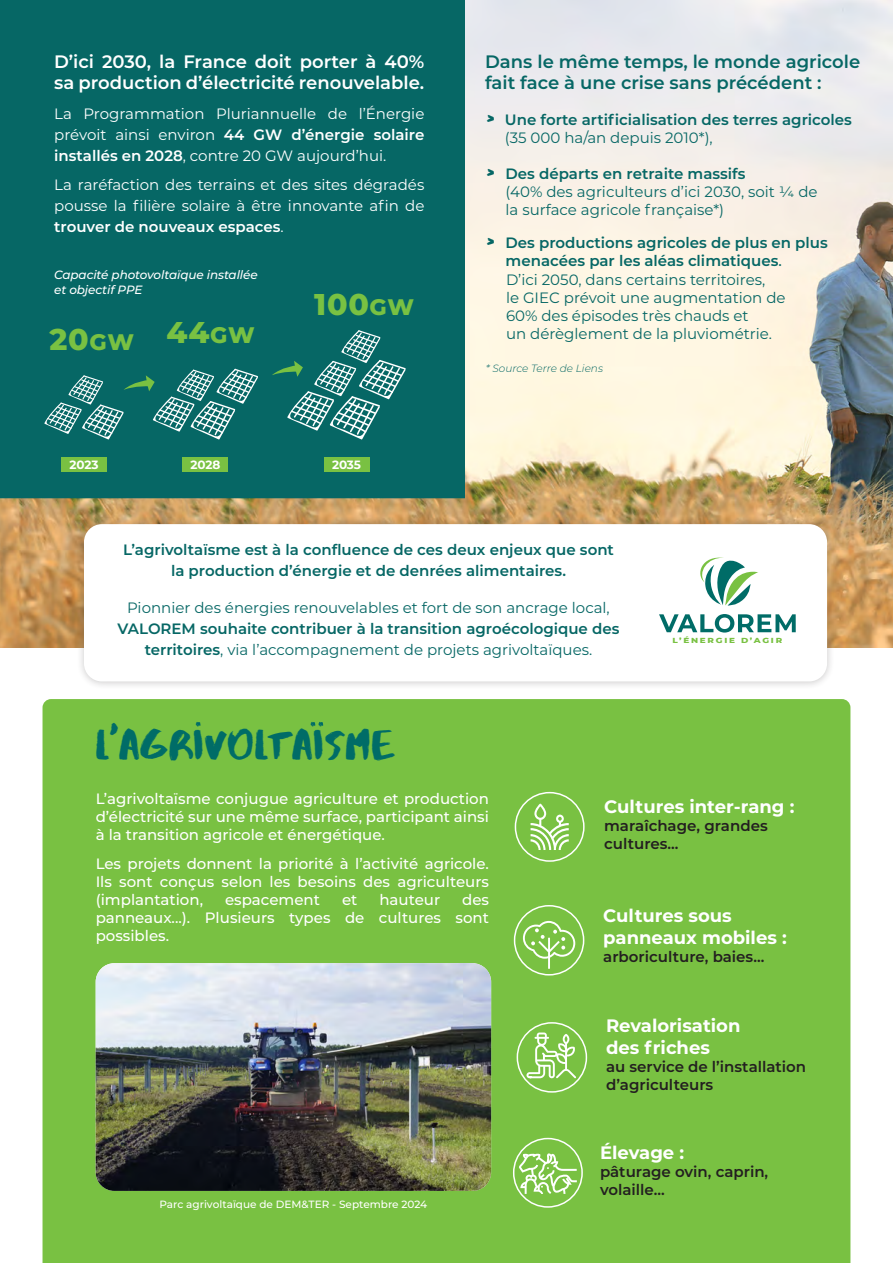
<style>
.page{position:relative;width:893px;height:1263px;background:#fff}
.page>*{position:absolute;margin:0;border:0;box-sizing:border-box;transform-origin:0 0}
.t1{font:52.5px "Abys";color:#006c67}
.t2{font:42px "Abys";letter-spacing:.025em;color:#006c67}
.t3{font:800 30px "Montserrat";letter-spacing:.025em;color:#79c142}
.t4{font:700 18px/21.6px "Montserrat";color:#fff}
.t5{font:600 18px/21px "Montserrat";color:#fff}
.t6{font:600 18px/21.6px "Montserrat";color:#066765}
.t7{font:18px "Abys";color:#066765}
.t8{font:600 15px/21px "Montserrat";color:#066765;text-align:center}
.t9{font:500 15px/18px "Montserrat";color:#fff;text-align:justify}
.t10{font:15px/18px "Montserrat";color:#066765}
.t11{font:15px/21px "Montserrat";color:#fff;text-align:justify}
.t12{font:600 15px/18px "Montserrat";color:#231f20}
.t13{font:italic 500 12px/14.4px "Montserrat";letter-spacing:-.01em;color:#fff}
.t14{font:700 12px "Montserrat";letter-spacing:-.01em;color:#fff}
.t15{font:500 10.5px "Montserrat";color:#fff}
.t16{font:italic 300 10.5px "Montserrat";color:#066765}
.t17{font:800 7.5px "Montserrat";letter-spacing:.2em;color:#79c142;scale:1.18 1}
.s1{font-weight:600}
.s2{font-size:22.5px}
.s3{font-weight:500}
.s4{font-weight:400}
</style>
<div class="page">
<img style="left:0;top:0;width:893px;height:648px">
<div style="left:43px;top:699px;width:807px;height:564px;background:#79c142"></div>
<div style="left:514px;top:905px;width:70px;height:70px;border:2px solid #fff;border-radius:50%"></div>
<svg style="left:523px;top:921px;width:52px;height:48px"></svg>
<div style="left:515px;top:792px;width:70px;height:70px;border:2px solid #fff;border-radius:50%"></div>
<svg style="left:531px;top:803px;width:38px;height:47px"></svg>
<div style="left:517px;top:1022px;width:70px;height:71px;border:2px solid #fff;border-radius:50%"></div>
<svg style="left:526px;top:1032px;width:50px;height:47px"></svg>
<div style="left:513px;top:1138px;width:70px;height:70px;border:2px solid #fff;border-radius:50%"></div>
<svg style="left:519px;top:1153px;width:58px;height:41px"></svg>
<img style="left:96px;top:963px;width:395px;height:228px">
<div style="left:76px;top:516px;width:760px;height:174px;background:#231f20;opacity:.25"></div>
<div style="left:84px;top:524px;width:743px;height:157px;background:#fff;border-radius:18px"></div>
<div style="left:0;top:0;width:465px;height:498px;background:#066765"></div>
<svg style="left:659px;top:614px;width:137px;height:18px"></svg>
<svg style="left:700px;top:557px;width:58px;height:49px"></svg>
<div style="left:61px;top:457px;width:46px;height:15px;background:#79c142"></div>
<div style="left:182px;top:457px;width:46px;height:15px;background:#79c142"></div>
<div style="left:324px;top:457px;width:45px;height:15px;background:#79c142"></div>
<svg style="left:44px;top:368px;width:214px;height:72px"></svg>
<svg style="left:272px;top:330px;width:134px;height:110px"></svg>
<p class="t5" style="left:54px;top:51px;width:372px">D’ici 2030, la France doit porter à 40% sa production d’électricité renouvelable.</p>
<p class="t11" style="left:54px;top:103px;width:372px">La Programmation Pluriannuelle de l’Énergie prévoit ainsi environ <span class="s1">44 GW d’énergie solaire installés en 2028</span>, contre 20 GW aujourd’hui.</p>
<p class="t11" style="left:54px;top:174px;width:372px">La raréfaction des terrains et des sites dégradés pousse la filière solaire à être innovante afin de <span class="s1">trouver de nouveaux espaces</span>.</p>
<p class="t13" style="left:54px;top:267px;width:205px">Capacité photovoltaïque installée et objectif PPE</p>
<h3 class="t3" style="left:49px;top:314px;width:207px">20<sub>GW</sub> 44<span class="s2">GW</span></h3>
<h3 class="t3" style="left:314px;top:282px;width:102px">100<span class="s2">GW</span></h3>
<p class="t14" style="left:69px;top:456px;width:30px">2023</p>
<p class="t14" style="left:191px;top:456px;width:31px">2028</p>
<p class="t14" style="left:332px;top:456px;width:30px">2035</p>
<p class="t6" style="left:485px;top:50px;width:377px">Dans le même temps, le monde agricole fait face à une crise sans précédent :</p>
<p class="t7" style="left:487px;top:108px;width:9px">&gt;</p>
<p class="t8" style="left:505px;top:109px;width:348px">Une forte artificialisation des terres agricoles</p>
<p class="t10" style="left:505px;top:128px;width:209px">(35 000 ha/an depuis 2010*),</p>
<p class="t7" style="left:487px;top:162px;width:9px">&gt;</p>
<p class="t8" style="left:506px;top:163px;width:241px">Des départs en retraite massifs</p>
<p class="t10" style="left:506px;top:182px;width:313px">(40% des agriculteurs d’ici 2030, soit ¼ de la surface agricole française*)</p>
<p class="t7" style="left:487px;top:231px;width:9px">&gt;</p>
<p class="t8" style="left:506px;top:233px;width:324px;line-height:18px;text-align:left">Des productions agricoles de plus en plus menacées par les aléas climatiques<span class="s3">.</span></p>
<p class="t10" style="left:506px;top:270px;width:281px">D’ici 2050, dans certains territoires,<br>le GIEC prévoit une augmentation de 60% des épisodes très chauds et<br>un dérèglement de la pluviométrie.</p>
<p class="t16" style="left:486px;top:361px;width:119px">* Source Terre de Liens</p>
<p class="t8" style="left:123px;top:538px;width:492px">L’agrivoltaïsme est à la confluence de ces deux enjeux que sont la production d’énergie et de denrées alimentaires.</p>
<p class="t10" style="left:127px;top:598px;width:484px">Pionnier des énergies renouvelables et fort de son ancrage local,</p>
<p class="t8" style="left:118px;top:618px;width:503px">VALOREM souhaite contribuer à la transition agroécologique des territoires<span class="s4">, via l’accompagnement de projets agrivoltaïques.</span></p>
<h1 class="t1" style="left:195px;top:678px;width:11px">.</h1>
<h1 class="t1" style="left:309px;top:678px;width:19px">..</h1>
<h2 class="t2" style="left:95px;top:720px;width:300px">L'AGRIVOLTAISME</h2>
<p class="t17" style="left:672px;top:635px;width:95px">L’ÉNERGIE D’AGIR</p>
<p class="t9" style="left:96px;top:789px;width:395px">L’agrivoltaïsme conjugue agriculture et production d’électricité sur une même surface, participant ainsi à la transition agricole et énergétique.</p>
<p class="t9" style="left:96px;top:854px;width:395px">Les projets donnent la priorité à l’activité agricole.<br>Ils sont conçus selon les besoins des agriculteurs (implantation,</p>
<p class="t9" style="left:96px;top:890px;width:395px;text-indent:366px">des panneaux...). Plusieurs types de cultures sont possibles.</p>
<p class="t9" style="left:225px;top:890px;width:96px">espacement</p>
<p class="t9" style="left:342px;top:890px;width:17px">et</p>
<p class="t9" style="left:379px;top:890px;width:62px">hauteur</p>
<p class="t15" style="left:160px;top:1197px;width:269px">Parc agrivoltaïque de DEM&amp;TER - Septembre 2024</p>
<p class="t4" style="left:604px;top:795px;width:192px">Cultures inter-rang :</p>
<p class="t12" style="left:604px;top:816px;width:165px">maraîchage, grandes cultures...</p>
<p class="t4" style="left:603px;top:904px;width:185px">Cultures sous panneaux mobiles :</p>
<p class="t12" style="left:603px;top:947px;width:163px">arboriculture, baies...</p>
<p class="t4" style="left:606px;top:1014px;width:136px">Revalorisation des friches</p>
<p class="t12" style="left:606px;top:1056px;width:202px">au service de l’installation d’agriculteurs</p>
<p class="t4" style="left:600px;top:1141px;width:86px">Élevage :</p>
<p class="t12" style="left:600px;top:1162px;width:170px">pâturage ovin, caprin, volaille...</p>
</div>
